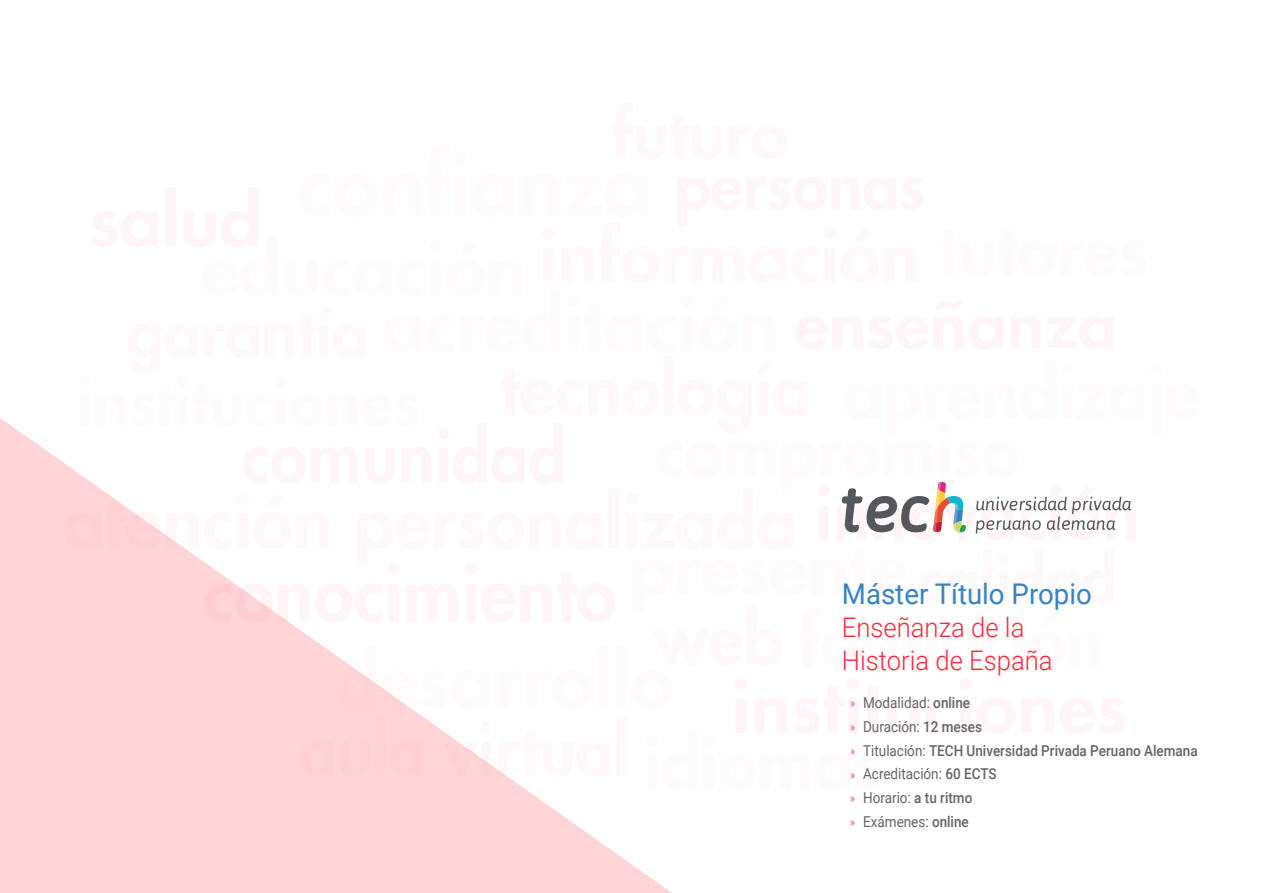
<style>
.page{position:relative;width:1263px;height:893px;background:#fff}
.page>*{position:absolute;margin:0;border:0;box-sizing:border-box;transform-origin:0 0}
.t1{font:28.5px "Roboto";color:#3783c5}
.t2{font:300 27px/33px "Roboto";color:#ff293a;scale:.95 1}
.t3{font:500 15px/23.7px "Roboto";color:#61646a;scale:.9 1}
.s1{font-family:"Myriad Pro";font-weight:400;font-size:12px;color:#ff293a}
.s2{font-weight:400}
</style>
<div class="page">
<svg style="left:0;top:418px;width:672px;height:475px;background:#ffd9db"></svg>
<svg style="left:64px;top:418px;width:1068px;height:372px"></svg>
<h1 class="t1" style="left:842px;top:574px;width:251px">Máster Título Propio</h1>
<h2 class="t2" style="left:842px;top:610px;width:223px">Enseñanza de la<br>Historia de España</h2>
<p class="t3" style="left:850px;top:690px;width:387px"><span class="s1">»</span> <span class="s2">Modalidad:</span> online<br><span class="s1">»</span> <span class="s2">Duración:</span> 12 meses<br><span class="s1">»</span> <span class="s2">Titulación:</span> TECH Universidad Privada Peruano Alemana <span class="s1">»</span> <span class="s2">Acreditación:</span> 60 ECTS<br><span class="s1">»</span> <span class="s2">Horario:</span> a tu ritmo<br><span class="s1">»</span> <span class="s2">Exámenes:</span> online</p>
</div>
